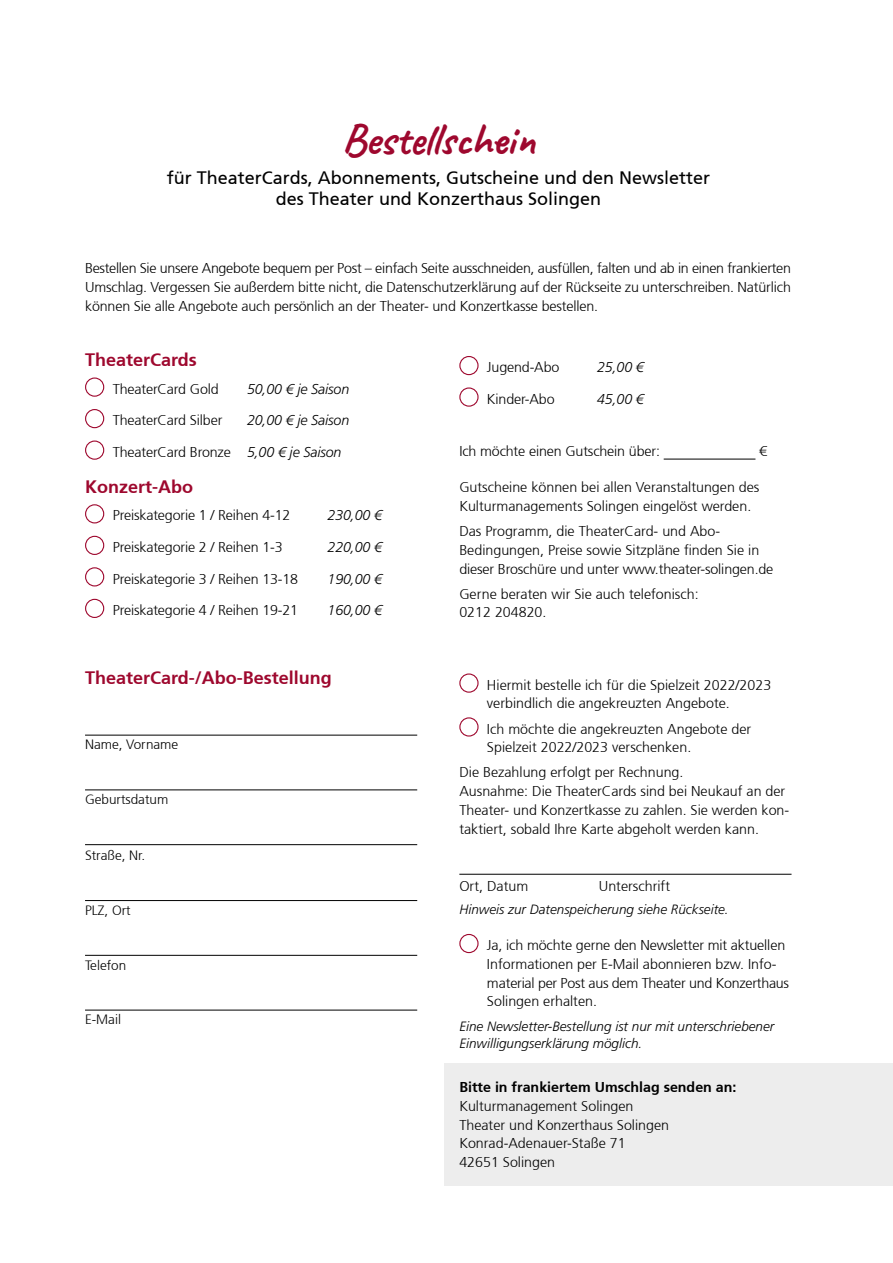
<style>
.page{position:relative;width:893px;height:1263px;background:#fff}
.page>*{position:absolute;margin:0;border:0;box-sizing:border-box;transform-origin:0 0}
.t1{font:700 45px "Caveat";letter-spacing:-.01em;color:#9e082e}
.t2{font:18px/21.6px "Frutiger";color:#000;text-align:center}
.t3{font:700 18px "Frutiger";color:#9e082e}
.t4{font:300 14.25px/18.8px "Frutiger";color:#000}
.t5{font:italic 300 14.25px "Frutiger LT Std";letter-spacing:-.01em;color:#000}
.t6{font:700 14.25px "Frutiger";color:#000}
.t7{font:italic 300 13.5px/16.5px "Frutiger LT Std";color:#000}
.t8{font:300 13.5px "Frutiger";color:#000}
.s1{font-family:"Frutiger LT Std";font-style:italic}
</style>
<div class="page">
<div style="left:85px;top:377px;width:19px;height:20px;border:1px solid #9e082e;border-radius:50%"></div>
<div style="left:85px;top:409px;width:19px;height:19px;border:1px solid #9e082e;border-radius:50%"></div>
<div style="left:85px;top:440px;width:19px;height:20px;border:1px solid #9e082e;border-radius:50%"></div>
<div style="left:85px;top:504px;width:19px;height:19px;border:1px solid #9e082e;border-radius:50%"></div>
<div style="left:85px;top:536px;width:19px;height:19px;border:1px solid #9e082e;border-radius:50%"></div>
<div style="left:85px;top:567px;width:19px;height:19px;border:1px solid #9e082e;border-radius:50%"></div>
<div style="left:85px;top:599px;width:19px;height:19px;border:1px solid #9e082e;border-radius:50%"></div>
<div style="left:459px;top:356px;width:20px;height:19px;border:1px solid #9e082e;border-radius:50%"></div>
<div style="left:459px;top:387px;width:20px;height:20px;border:1px solid #9e082e;border-radius:50%"></div>
<hr style="left:664px;top:459px;width:91px;height:1px;background:#000">
<div style="left:445px;top:1064px;width:448px;height:122px;background:#ededed"></div>
<hr style="left:85px;top:735px;width:332px;height:1px;background:#000">
<hr style="left:85px;top:789px;width:332px;height:1px;background:#000">
<hr style="left:85px;top:844px;width:332px;height:1px;background:#000">
<hr style="left:85px;top:900px;width:332px;height:1px;background:#000">
<hr style="left:85px;top:955px;width:332px;height:1px;background:#000">
<hr style="left:85px;top:1010px;width:332px;height:1px;background:#000">
<div style="left:459px;top:673px;width:20px;height:20px;border:1px solid #9e082e;border-radius:50%"></div>
<div style="left:459px;top:717px;width:20px;height:19px;border:1px solid #9e082e;border-radius:50%"></div>
<hr style="left:459px;top:874px;width:332px;height:1px;background:#000">
<div style="left:459px;top:934px;width:20px;height:19px;border:1px solid #9e082e;border-radius:50%"></div>
<h1 class="t1" style="left:342px;top:111px;width:195px">Bestellschein</h1>
<p class="t2" style="left:167px;top:167px;width:545px">für TheaterCards, Abonnements, Gutscheine und den Newsletter des Theater und Konzerthaus Solingen</p>
<p class="t4" style="left:85px;top:259px;width:707px;text-align:justify">Bestellen Sie unsere Angebote bequem per Post – einfach Seite ausschneiden, ausfüllen, falten und ab in einen frankierten Umschlag. Vergessen Sie außerdem bitte nicht, die Datenschutzerklärung auf der Rückseite zu unterschreiben. Natürlich können Sie alle Angebote auch persönlich an der Theater- und Konzertkasse bestellen.</p>
<p class="t3" style="left:85px;top:350px;width:113px">TheaterCards</p>
<p class="t4" style="left:113px;top:380px;width:108px">TheaterCard Gold</p>
<p class="t5" style="left:247px;top:381px;width:104px">50,00 € je Saison</p>
<p class="t4" style="left:113px;top:411px;width:111px">TheaterCard Silber</p>
<p class="t5" style="left:247px;top:412px;width:104px">20,00 € je Saison</p>
<p class="t4" style="left:113px;top:443px;width:230px">TheaterCard Bronze <span class="s1">5,00 € je Saison</span></p>
<p class="t3" style="left:85px;top:476px;width:109px">Konzert-Abo</p>
<p class="t4" style="left:113px;top:506px;width:179px">Preiskategorie 1 / Reihen 4-12</p>
<p class="t5" style="left:328px;top:507px;width:56px">230,00 €</p>
<p class="t4" style="left:113px;top:538px;width:171px">Preiskategorie 2 / Reihen 1-3</p>
<p class="t5" style="left:328px;top:539px;width:56px">220,00 €</p>
<p class="t4" style="left:113px;top:569px;width:187px">Preiskategorie 3 / Reihen 13-18</p>
<p class="t5" style="left:328px;top:570px;width:56px">190,00 €</p>
<p class="t4" style="left:113px;top:601px;width:187px">Preiskategorie 4 / Reihen 19-21</p>
<p class="t5" style="left:328px;top:602px;width:56px">160,00 €</p>
<p class="t4" style="left:487px;top:358px;width:74px">Jugend-Abo</p>
<p class="t5" style="left:597px;top:359px;width:48px">25,00 €</p>
<p class="t4" style="left:487px;top:390px;width:69px">Kinder-Abo</p>
<p class="t5" style="left:597px;top:391px;width:48px">45,00 €</p>
<p class="t4" style="left:459px;top:442px;width:202px">Ich möchte einen Gutschein über:</p>
<p class="t4" style="left:759px;top:442px;width:9px">€</p>
<p class="t4" style="left:459px;top:478px;width:302px">Gutscheine können bei allen Veranstaltungen des<br>Kulturmanagements Solingen eingelöst werden.</p>
<p class="t4" style="left:459px;top:522px;width:316px">Das Programm, die TheaterCard- und Abo-<br>Bedingungen, Preise sowie Sitzpläne finden Sie in dieser Broschüre und unter www.theater-solingen.de</p>
<p class="t4" style="left:459px;top:585px;width:241px">Gerne beraten wir Sie auch telefonisch:<br>0212 204820.</p>
<p class="t3" style="left:85px;top:667px;width:248px">TheaterCard-/Abo-Bestellung</p>
<p class="t8" style="left:85px;top:737px;width:95px">Name, Vorname</p>
<p class="t8" style="left:85px;top:792px;width:85px">Geburtsdatum</p>
<p class="t8" style="left:85px;top:848px;width:62px">Straße, Nr.</p>
<p class="t8" style="left:85px;top:902px;width:47px">PLZ, Ort</p>
<p class="t8" style="left:85px;top:957px;width:43px">Telefon</p>
<p class="t8" style="left:85px;top:1012px;width:37px">E-Mail</p>
<p class="t4" style="left:487px;top:676px;width:286px">Hiermit bestelle ich für die Spielzeit 2022/2023 verbindlich die angekreuzten Angebote.</p>
<p class="t4" style="left:487px;top:719px;width:266px">Ich möchte die angekreuzten Angebote der<br>Spielzeit 2022/2023 verschenken.</p>
<p class="t4" style="left:459px;top:763px;width:331px">Die Bezahlung erfolgt per Rechnung.<br>Ausnahme: Die TheaterCards sind bei Neukauf an der Theater- und Konzertkasse zu zahlen. Sie werden kon&shy;taktiert, sobald Ihre Karte abgeholt werden kann.</p>
<p class="t4" style="left:459px;top:877px;width:70px">Ort, Datum</p>
<p class="t4" style="left:599px;top:877px;width:73px">Unterschrift</p>
<p class="t7" style="left:459px;top:902px;width:271px">Hinweis zur Datenspeicherung siehe Rückseite.</p>
<p class="t4" style="left:487px;top:936px;width:304px">Ja, ich möchte gerne den Newsletter mit aktuellen Informationen per E-Mail abonnieren bzw. Info&shy;material per Post aus dem Theater und Konzerthaus Solingen erhalten.</p>
<p class="t7" style="left:459px;top:1019px;width:317px">Eine Newsletter-Bestellung ist nur mit unterschriebener<br>Einwilligungserklärung möglich.</p>
<p class="t6" style="left:459px;top:1079px;width:279px">Bitte in frankiertem Umschlag senden an:</p>
<p class="t4" style="left:459px;top:1097px;width:211px">Kulturmanagement Solingen<br>Theater und Konzerthaus Solingen<br>Konrad-Adenauer-Staße 71<br>42651 Solingen</p>
</div>
